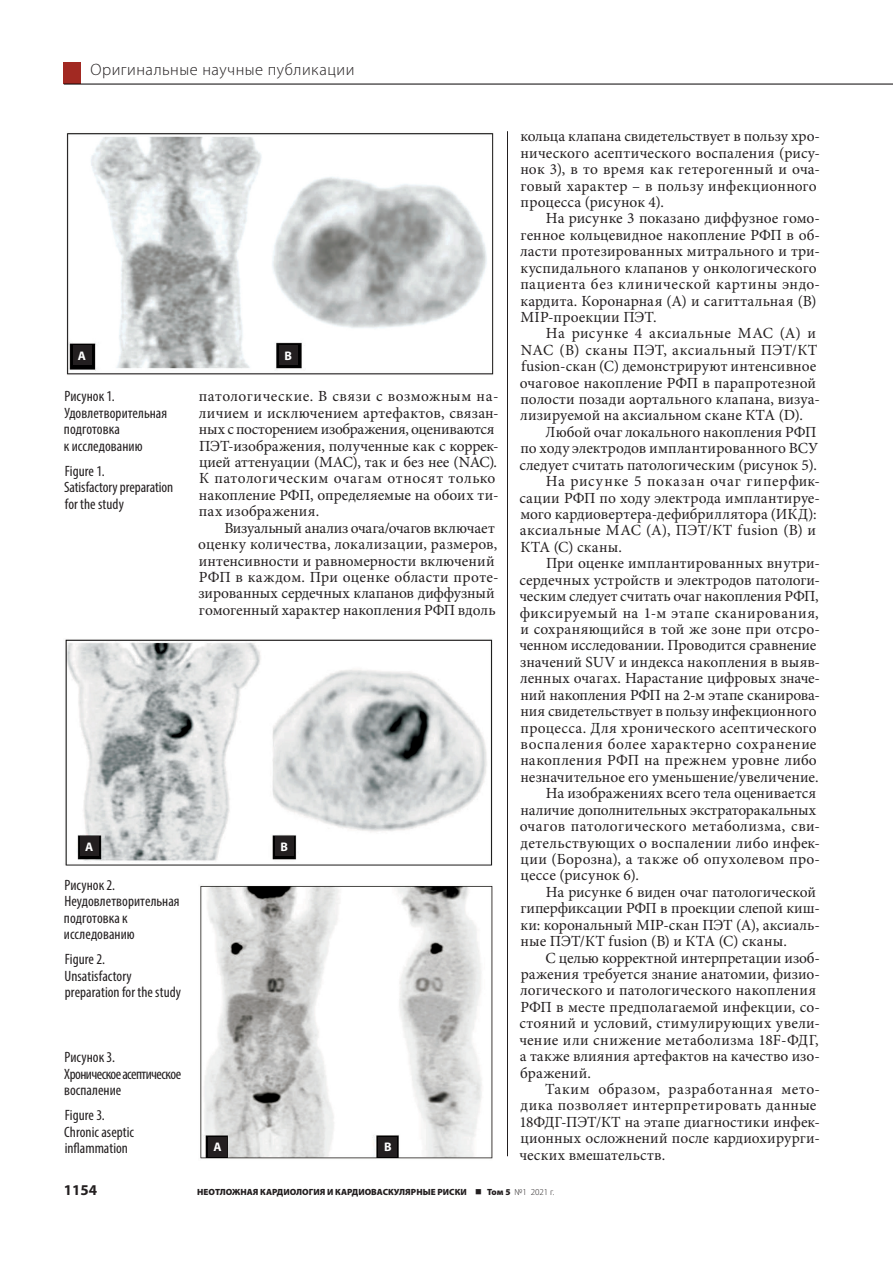
<style>
.page{position:relative;width:893px;height:1263px;background:#fff}
.page>*{position:absolute;margin:0;border:0;box-sizing:border-box;transform-origin:0 0}
.t1{font:300 16.5px "Myriad Pro";letter-spacing:.03em;color:#231f20}
.t2{font:15.45px/16.4px "Minion Pro";letter-spacing:.01em;color:#231f20}
.t3{font:15.45px "Minion Pro";letter-spacing:-.01em;color:#231f20}
.t4{font:15.45px "Minion Pro";letter-spacing:.04em;color:#231f20}
.t5{font:15.45px "Minion Pro";letter-spacing:.035em;color:#231f20}
.t6{font:15.45px "Minion Pro";letter-spacing:.05em;color:#231f20}
.t7{font:condensed 15px/16.5px "Myriad Pro";letter-spacing:.005em;color:#231f20}
.t8{font:condensed 15px/16.5px "Myriad Pro";letter-spacing:-.03em;color:#231f20}
.t9{font:700 15px "Myriad Pro";color:#231f20}
.t10{font:700 12.45px "Myriad Pro";color:#fff}
.t11{font:900 9px "Myriad Pro";color:#231f20}
.s1{font-weight:300}
</style>
<div class="page">
<hr style="left:507px;top:131px;width:1px;height:1025px;background:#231f20">
<img style="left:66px;top:133px;width:428px;height:242px">
<img style="left:65px;top:639px;width:428px;height:227px">
<img style="left:200px;top:885px;width:293px;height:274px">
<div style="left:208px;top:1137px;width:19px;height:19px;background:#231f20"></div>
<div style="left:378px;top:1137px;width:19px;height:19px;background:#231f20"></div>
<div style="left:275px;top:837px;width:19px;height:19px;background:#231f20"></div>
<div style="left:279px;top:345px;width:19px;height:20px;background:#231f20"></div>
<div style="left:80px;top:837px;width:18px;height:19px;background:#231f20"></div>
<div style="left:73px;top:345px;width:18px;height:20px;background:#231f20"></div>
<hr style="left:64px;top:83px;width:829px;height:2px;background:#231f20">
<div style="left:64px;top:63px;width:17px;height:21px;background:#a22922"></div>
<p class="t1" style="left:90px;top:61px;width:265px">Оригинальные научные публикации</p>
<p class="t10" style="left:78px;top:347px;width:10px">А</p>
<p class="t7" style="left:64px;top:388px;width:105px">Рисунок 1.<br>Удовлетворительная подготовка<br>к исследованию</p>
<p class="t7" style="left:64px;top:462px;width:111px">Figure 1.<br>Satisfactory preparation for the study</p>
<p class="t10" style="left:285px;top:347px;width:9px">B</p>
<p class="t2" style="left:199px;top:388px;width:301px">патологические. В связи с возможным на&shy;личием и исключением артефактов, связан&shy;ных с посторением изображения, оцениваются ПЭТ-изображения, полученные как с коррек&shy;цией аттенуации (MAC), так и без нее (NAC).<br>К патологическим очагам относят только накопление РФП, определяемые на обоих ти&shy;пах изображения.</p>
<p class="t2" style="left:198px;top:520px;width:302px;text-indent:26px">Визуальный анализ очага/очагов включает оценку количества, локализации, размеров, интенсивности и равномерности включений РФП в каждом. При оценке области проте&shy;зированных сердечных клапанов диффузный гомогенный характер накопления РФП вдоль</p>
<p class="t10" style="left:85px;top:839px;width:10px">А</p>
<p class="t7" style="left:64px;top:876px;width:117px">Рисунок 2.<br>Неудовлетворительная подготовка к исследованию</p>
<p class="t7" style="left:65px;top:951px;width:118px">Figure 2.<br>Unsatisfactory preparation for the study</p>
<p class="t8" style="left:64px;top:1049px;width:119px">Рисунок 3.<br>Хроническое асептическое воспаление</p>
<p class="t7" style="left:64px;top:1107px;width:71px">Figure 3.<br>Chronic aseptic inflammation</p>
<p class="t10" style="left:280px;top:839px;width:9px">B</p>
<p class="t10" style="left:214px;top:1139px;width:10px">А</p>
<p class="t10" style="left:384px;top:1139px;width:9px">B</p>
<p class="t2" style="left:520px;top:128px;width:301px">кольца клапана свидетельствует в пользу хро&shy;нического асептического воспаления (рису&shy;нок 3), в то время как гетерогенный и оча&shy;говый характер – в пользу инфекционного процесса (рисунок 4).</p>
<p class="t2" style="left:520px;top:210px;width:301px;text-indent:26px">На рисунке 3 показано диффузное гомо&shy;генное кольцевидное накопление РФП в об&shy;ласти протезированных митрального и три&shy;куспидального клапанов у онкологического пациента без клинической картины эндо&shy;кардита. Коронарная (А) и сагиттальная (В)<br>MIP-проекции ПЭТ.</p>
<p class="t2" style="left:520px;top:325px;width:302px;text-indent:26px">На рисунке 4 аксиальные MAC (А) и NAC (В) сканы ПЭТ, аксиальный ПЭТ/КТ fusion-скан (C) демонстрируют интенсивное очаговое накопление РФП в парапротезной полости позади аортального клапана, визуа&shy;лизируемой на аксиальном скане КТА (D).</p>
<p class="t2" style="left:546px;top:424px;width:272px">Любой очаг локального накопления РФП</p>
<p class="t2" style="left:520px;top:440px;width:299px">по ходу электродов имплантированного ВСУ</p>
<p class="t2" style="left:519px;top:457px;width:299px">следует считать патологическим (рисунок 5).</p>
<p class="t6" style="left:546px;top:471px;width:276px">На рисунке 5 показан очаг гиперфик-</p>
<p class="t2" style="left:519px;top:490px;width:300px">сации РФП по ходу электрода имплантируе-</p>
<p class="t2" style="left:520px;top:506px;width:298px">мого кардиовертера-дефибриллятора (ИКД):</p>
<p class="t2" style="left:520px;top:522px;width:298px">аксиальные MAC (А), ПЭТ/КТ fusion (В) и</p>
<p class="t2" style="left:521px;top:539px;width:103px">КТА (С) сканы.</p>
<p class="t2" style="left:546px;top:555px;width:275px">При оценке имплантированных внутри-</p>
<p class="t2" style="left:519px;top:572px;width:302px">сердечных устройств и электродов патологи-</p>
<p class="t2" style="left:519px;top:588px;width:301px">ческим следует считать очаг накопления РФП,</p>
<p class="t4" style="left:520px;top:602px;width:300px">фиксируемый на 1-м этапе сканирования,</p>
<p class="t2" style="left:520px;top:621px;width:301px">и сохраняющийся в той же зоне при отсро-</p>
<p class="t3" style="left:519px;top:635px;width:299px">ченном исследовании. Проводится сравнение</p>
<p class="t2" style="left:520px;top:654px;width:301px">значений SUV и индекса накопления в выяв-</p>
<p class="t2" style="left:520px;top:670px;width:301px">ленных очагах. Нарастание цифровых значе-</p>
<p class="t2" style="left:520px;top:687px;width:301px">ний накопления РФП на 2-м этапе сканирова-</p>
<p class="t2" style="left:520px;top:703px;width:298px">ния свидетельствует в пользу инфекционного</p>
<p class="t2" style="left:520px;top:719px;width:298px">процесса. Для хронического асептического</p>
<p class="t4" style="left:520px;top:734px;width:297px">воспаления более характерно сохранение</p>
<p class="t2" style="left:520px;top:752px;width:298px">накопления РФП на прежнем уровне либо</p>
<p class="t2" style="left:520px;top:769px;width:300px">незначительное его уменьшение/увеличение.</p>
<p class="t2" style="left:546px;top:785px;width:272px">На изображениях всего тела оценивается</p>
<p class="t3" style="left:520px;top:799px;width:297px">наличие дополнительных экстраторакальных</p>
<p class="t2" style="left:520px;top:818px;width:302px">очагов патологического метаболизма, сви-</p>
<p class="t2" style="left:521px;top:834px;width:301px">детельствующих о воспалении либо инфек-</p>
<p class="t2" style="left:520px;top:851px;width:301px">ции (Борозна), а также об опухолевом про-</p>
<p class="t2" style="left:520px;top:867px;width:120px">цессе (рисунок 6).</p>
<p class="t3" style="left:546px;top:881px;width:272px">На рисунке 6 виден очаг патологической</p>
<p class="t2" style="left:520px;top:900px;width:301px">гиперфиксации РФП в проекции слепой киш-</p>
<p class="t2" style="left:520px;top:917px;width:301px">ки: корональный MIP-скан ПЭТ (А), аксиаль-</p>
<p class="t2" style="left:520px;top:933px;width:268px">ные ПЭТ/КТ fusion (В) и КТА (С) сканы.</p>
<p class="t2" style="left:545px;top:949px;width:276px">С целью корректной интерпретации изоб-</p>
<p class="t2" style="left:521px;top:966px;width:301px">ражения требуется знание анатомии, физио-</p>
<p class="t2" style="left:520px;top:982px;width:297px">логического и патологического накопления</p>
<p class="t2" style="left:520px;top:999px;width:301px">РФП в месте предполагаемой инфекции, со-</p>
<p class="t2" style="left:519px;top:1015px;width:302px">стояний и условий, стимулирующих увели-</p>
<p class="t2" style="left:519px;top:1032px;width:301px">чение или снижение метаболизма 18F-ФДГ,</p>
<p class="t2" style="left:520px;top:1048px;width:302px">а также влияния артефактов на качество изо-</p>
<p class="t2" style="left:520px;top:1064px;width:72px">бражений.</p>
<p class="t5" style="left:545px;top:1079px;width:276px">Таким образом, разработанная мето-</p>
<p class="t5" style="left:521px;top:1095px;width:297px">дика позволяет интерпретировать данные</p>
<p class="t2" style="left:519px;top:1114px;width:302px">18ФДГ-ПЭТ/КТ на этапе диагностики инфек-</p>
<p class="t2" style="left:520px;top:1130px;width:301px">ционных осложнений после кардиохирурги-</p>
<p class="t2" style="left:519px;top:1147px;width:147px">ческих вмешательств.</p>
<p class="t9" style="left:64px;top:1180px;width:35px">1154</p>
<p class="t11" style="left:197px;top:1186px;width:359px">НЕОТЛОЖНАЯ КАРДИОЛОГИЯ И КАРДИОВАСКУЛЯРНЫЕ РИСКИ ■ Том 5 <span class="s1">№1 2021 г.</span></p>
</div>
